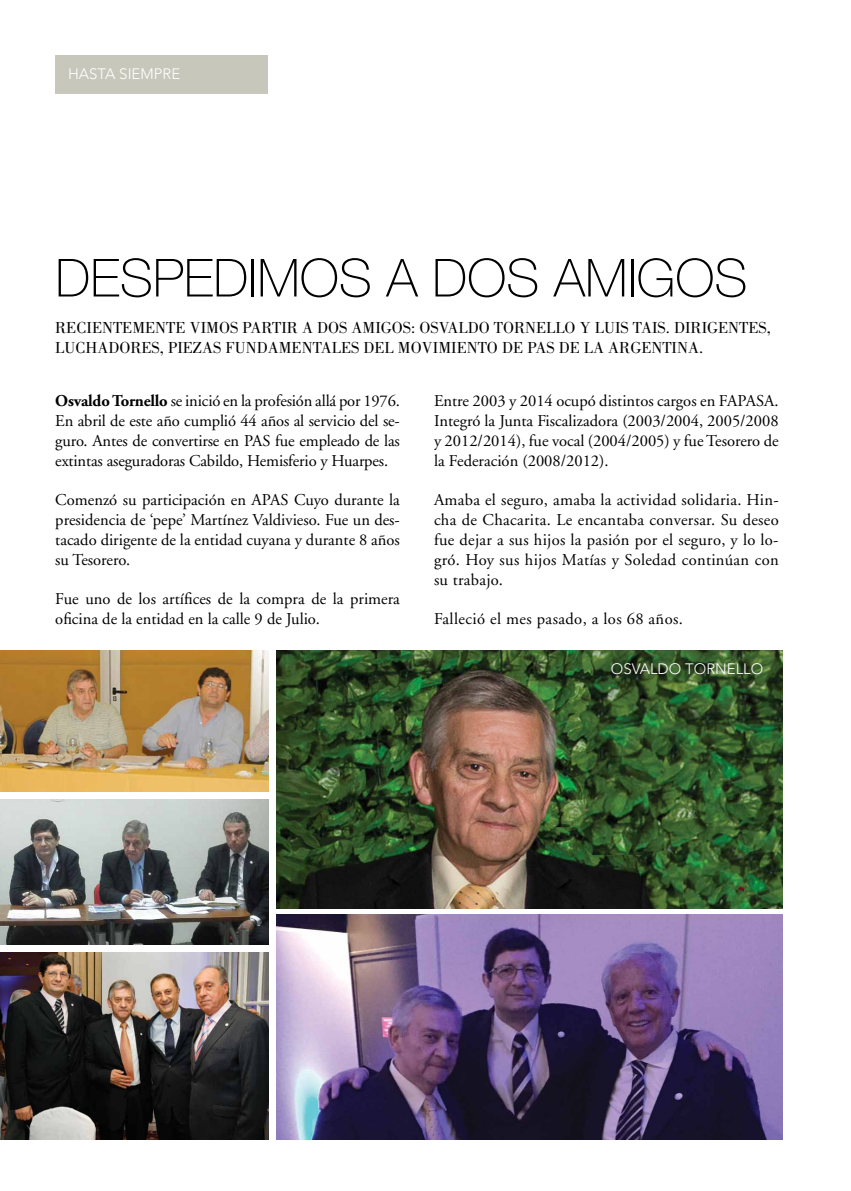
<style>
.page{position:relative;width:851px;height:1191px;background:#fff}
.page>*{position:absolute;margin:0;border:0;box-sizing:border-box;transform-origin:0 0}
.t1{font:100 52.5px "Helvetica Neue";color:#000}
.t2{font:16.5px/19.8px "Adobe Garamond";color:#000;text-align:justify}
.t3{font:16.5px/19.8px "Bodoni";color:#000}
.t4{font:16.5px "Adobe Garamond";letter-spacing:.025em;color:#000}
.t5{font:300 15px "Avenir";color:#fff}
.s1{font-weight:700}
</style>
<div class="page">
<div style="left:55px;top:55px;width:213px;height:39px;background:#c8c7bc"></div>
<img style="left:0;top:952px;width:268px;height:188px">
<img style="left:276px;top:651px;width:506px;height:257px">
<img style="left:276px;top:914px;width:506px;height:226px">
<img style="left:0;top:651px;width:268px;height:140px">
<img style="left:0;top:799px;width:268px;height:145px">
<p class="t5" style="left:68px;top:65px;width:21px">HASTA</p>
<p class="t5" style="left:119px;top:65px;width:10px">SIEMPRE</p>
<h1 class="t1" style="left:55px;top:248px;width:67px">DESPEDIMOS</h1>
<h1 class="t1" style="left:386px;top:248px;width:81px">A DOS</h1>
<h1 class="t1" style="left:554px;top:248px;width:33px">AMIGOS</h1>
<p class="t3" style="left:55px;top:318px;width:42px">RECIENTEMENTE</p>
<p class="t3" style="left:55px;top:318px;width:717px;text-indent:134px">VIMOS PARTIR A DOS AMIGOS: OSVALDO TORNELLO Y LUIS TAIS. DIRIGENTES,<br>LUCHADORES, PIEZAS FUNDAMENTALES DEL MOVIMIENTO DE PAS</p>
<p class="t3" style="left:558px;top:338px;width:146px">DE LA ARGENTINA.</p>
<p class="t2" style="left:55px;top:392px;width:346px"><span class="s1">Osvaldo Tornello</span> se inició en la profesión allá por 1976.<br>En abril de este año cumplió 44 años al servicio del se&shy;guro. Antes de convertirse en PAS fue empleado de las extintas aseguradoras Cabildo, Hemisferio y Huarpes.</p>
<p class="t2" style="left:55px;top:491px;width:346px">Comenzó su participación en APAS Cuyo durante la presidencia de ‘pepe’ Martínez Valdivieso. Fue un des&shy;tacado dirigente de la entidad cuyana y durante 8 años su Tesorero.</p>
<p class="t2" style="left:55px;top:590px;width:346px">Fue uno de los artífices de la compra de la primera oficina de la entidad en la calle 9 de Julio.</p>
<p class="t2" style="left:434px;top:392px;width:346px">Entre 2003 y 2014 ocupó distintos cargos en FAPASA.<br>Integró la Junta Fiscalizadora (2003/2004, 2005/2008 y 2012/2014), fue vocal (2004/2005) y fue Tesorero de la Federación (2008/2012).</p>
<p class="t2" style="left:434px;top:491px;width:346px">Amaba el seguro, amaba la actividad solidaria. Hin&shy;cha de Chacarita. Le encantaba conversar. Su deseo fue dejar a sus hijos la pasión por el seguro, y lo lo&shy;gró. Hoy sus hijos Matías y Soledad continúan con su trabajo.</p>
<p class="t4" style="left:434px;top:610px;width:250px">Falleció el mes pasado, a los 68 años.</p>
<p class="t5" style="left:610px;top:659px;width:94px">OSVALDO TORNELLO</p>
</div>
